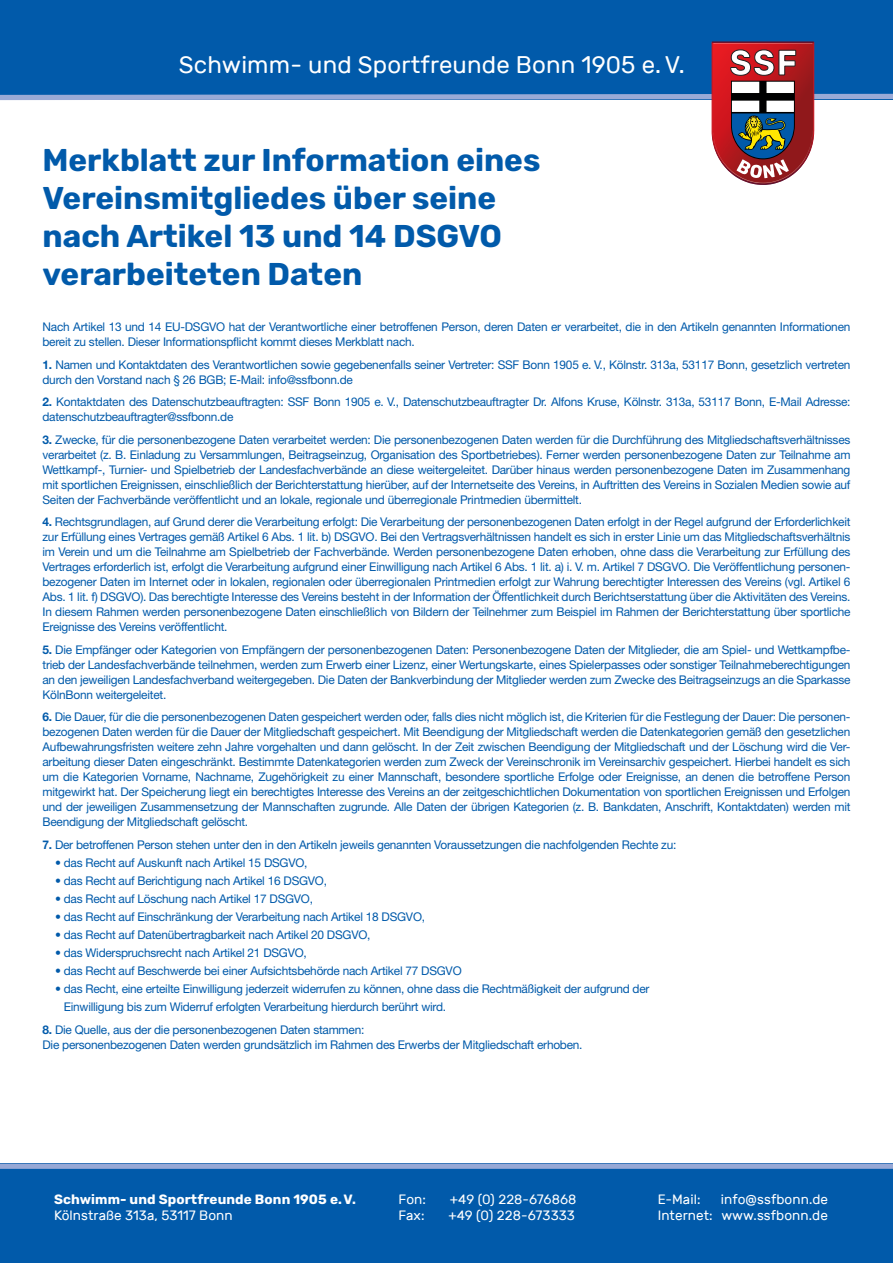
<style>
.page{position:relative;width:893px;height:1263px;background:#fff}
.page>*{position:absolute;margin:0;border:0;box-sizing:border-box;transform-origin:0 0}
.t1{font:700 31.5px/37.8px "Rubik";color:#015aaa}
.t2{font:24px "Rubik";letter-spacing:.005em;color:#fff}
.t3{font:13.5px/16.2px "Rubik";letter-spacing:.005em;color:#fff;text-align:right}
.t4{font:700 13.5px "Rubik";letter-spacing:.005em;color:#fff}
.t5{font:12px/15px "Helvetica Neue";letter-spacing:-.02em;color:#015aaa}
.s1{font-weight:700}
</style>
<div class="page">
<div style="left:0;top:1163px;width:893px;height:100px;background:#015aaa"></div>
<div style="left:0;top:1163px;width:893px;height:6px;background:#97a8d5"></div>
<div style="left:0;top:0;width:893px;height:99px;background:#015aaa"></div>
<svg style="left:0;top:41px;width:893px;height:144px"></svg>
<h2 class="t2" style="left:179px;top:52px;width:507px">Schwimm- und Sportfreunde Bonn 1905 e. V.</h2>
<h1 class="t1" style="left:43px;top:142px;width:499px">Merkblatt zur Information eines<br>Vereinsmitgliedes über seine nach Artikel 13 und 14 DSGVO verarbeiteten Daten</h1>
<p class="t5" style="left:43px;top:319px;width:809px">Nach Artikel 13 und 14 EU-DSGVO hat der Verantwortliche einer betroffenen Person, deren Daten er verarbeitet, die in den Artikeln genannten Informationen bereit zu stellen. Dieser Informationspflicht kommt dieses Merkblatt nach.</p>
<p class="t5" style="left:43px;top:357px;width:809px"><span class="s1">1.</span> Namen und Kontaktdaten des Verantwortlichen sowie gegebenenfalls seiner Vertreter: SSF Bonn 1905 e. V., Kölnstr. 313a, 53117 Bonn, gesetzlich vertreten durch den Vorstand nach § 26 BGB; E-Mail: info@ssfbonn.de</p>
<p class="t5" style="left:43px;top:394px;width:809px"><span class="s1">2.</span> Kontaktdaten des Datenschutzbeauftragten: SSF Bonn 1905 e. V., Datenschutzbeauftragter Dr. Alfons Kruse, Kölnstr. 313a, 53117 Bonn, E-Mail Adresse: datenschutzbeauftragter@ssfbonn.de</p>
<p class="t5" style="left:43px;top:432px;width:809px;text-align:justify"><span class="s1">3.</span> Zwecke, für die personenbezogene Daten verarbeitet werden: Die personenbezogenen Daten werden für die Durchführung des Mitgliedschaftsverhältnisses verarbeitet (z. B. Einladung zu Versammlungen, Beitragseinzug, Organisation des Sportbetriebes). Ferner werden personenbezogene Daten zur Teilnahme am Wettkampf-, Turnier- und Spielbetrieb der Landesfachverbände an diese weitergeleitet. Darüber hinaus werden personenbezogene Daten im Zusammenhang mit sportlichen Ereignissen, einschließlich der Berichterstattung hierüber, auf der Internetseite des Vereins, in Auftritten des Vereins in Sozialen Medien sowie auf Seiten der Fachverbände veröffentlicht und an lokale, regionale und überregionale Printmedien übermittelt.</p>
<p class="t5" style="left:43px;top:514px;width:809px;text-align:justify"><span class="s1">4.</span> Rechtsgrundlagen, auf Grund derer die Verarbeitung erfolgt: Die Verarbeitung der personenbezogenen Daten erfolgt in der Regel aufgrund der Erforderlichkeit zur Erfüllung eines Vertrages gemäß Artikel 6 Abs. 1 lit. b) DSGVO. Bei den Vertragsverhältnissen handelt es sich in erster Linie um das Mitgliedschaftsverhältnis im Verein und um die Teilnahme am Spielbetrieb der Fachverbände. Werden personenbezogene Daten erhoben, ohne dass die Verarbeitung zur Erfüllung des Vertrages erforderlich ist, erfolgt die Verarbeitung aufgrund einer Einwilligung nach Artikel 6 Abs. 1 lit. a) i. V. m. Artikel 7 DSGVO. Die Veröffentlichung personen&shy;bezogener Daten im Internet oder in lokalen, regionalen oder überregionalen Printmedien erfolgt zur Wahrung berechtigter Interessen des Vereins (vgl. Artikel 6<br>Abs. 1 lit. f) DSGVO). Das berechtigte Interesse des Vereins besteht in der Information der Öffentlichkeit durch Berichtserstattung über die Aktivitäten des Vereins.<br>In diesem Rahmen werden personenbezogene Daten einschließlich von Bildern der Teilnehmer zum Beispiel im Rahmen der Berichterstattung über sportliche Ereignisse des Vereins veröffentlicht.</p>
<p class="t5" style="left:43px;top:642px;width:809px;text-align:justify"><span class="s1">5.</span> Die Empfänger oder Kategorien von Empfängern der personenbezogenen Daten: Personenbezogene Daten der Mitglieder, die am Spiel- und Wettkampfbe&shy;trieb der Landesfachverbände teilnehmen, werden zum Erwerb einer Lizenz, einer Wertungskarte, eines Spielerpasses oder sonstiger Teilnahmeberechtigungen an den jeweiligen Landesfachverband weitergegeben. Die Daten der Bankverbindung der Mitglieder werden zum Zwecke des Beitragseinzugs an die Sparkasse KölnBonn weitergeleitet.</p>
<p class="t5" style="left:43px;top:709px;width:809px;text-align:justify"><span class="s1">6.</span> Die Dauer, für die die personenbezogenen Daten gespeichert werden oder, falls dies nicht möglich ist, die Kriterien für die Festlegung der Dauer: Die personen&shy;bezogenen Daten werden für die Dauer der Mitgliedschaft gespeichert. Mit Beendigung der Mitgliedschaft werden die Datenkategorien gemäß den gesetzlichen Aufbewahrungsfristen weitere zehn Jahre vorgehalten und dann gelöscht. In der Zeit zwischen Beendigung der Mitgliedschaft und der Löschung wird die Ver&shy;arbeitung dieser Daten eingeschränkt. Bestimmte Datenkategorien werden zum Zweck der Vereinschronik im Vereinsarchiv gespeichert. Hierbei handelt es sich um die Kategorien Vorname, Nachname, Zugehörigkeit zu einer Mannschaft, besondere sportliche Erfolge oder Ereignisse, an denen die betroffene Person mitgewirkt hat. Der Speicherung liegt ein berechtigtes Interesse des Vereins an der zeitgeschichtlichen Dokumentation von sportlichen Ereignissen und Erfolgen und der jeweiligen Zusammensetzung der Mannschaften zugrunde. Alle Daten der übrigen Kategorien (z. B. Bankdaten, Anschrift, Kontaktdaten) werden mit Beendigung der Mitgliedschaft gelöscht.</p>
<p class="t5" style="left:43px;top:837px;width:635px"><span class="s1">7.</span> Der betroffenen Person stehen unter den in den Artikeln jeweils genannten Voraussetzungen die nachfolgenden Rechte zu:</p>
<p class="t5" style="left:55px;top:855px;width:254px">• das Recht auf Auskunft nach Artikel 15 DSGVO,</p>
<p class="t5" style="left:55px;top:873px;width:273px">• das Recht auf Berichtigung nach Artikel 16 DSGVO,</p>
<p class="t5" style="left:55px;top:891px;width:259px">• das Recht auf Löschung nach Artikel 17 DSGVO,</p>
<p class="t5" style="left:55px;top:909px;width:372px">• das Recht auf Einschränkung der Verarbeitung nach Artikel 18 DSGVO,</p>
<p class="t5" style="left:55px;top:927px;width:317px">• das Recht auf Datenübertragbarkeit nach Artikel 20 DSGVO,</p>
<p class="t5" style="left:55px;top:945px;width:253px">• das Widerspruchsrecht nach Artikel 21 DSGVO,</p>
<p class="t5" style="left:55px;top:963px;width:408px">• das Recht auf Beschwerde bei einer Aufsichtsbehörde nach Artikel 77 DSGVO</p>
<p class="t5" style="left:64px;top:979px;width:587px;line-height:18px;text-indent:-9px">• das Recht, eine erteilte Einwilligung jederzeit widerrufen zu können, ohne dass die Rechtmäßigkeit der aufgrund der<br>Einwilligung bis zum Widerruf erfolgten Verarbeitung hierdurch berührt wird.</p>
<p class="t5" style="left:43px;top:1021px;width:542px"><span class="s1">8.</span> Die Quelle, aus der die personenbezogenen Daten stammen:<br>Die personenbezogenen Daten werden grundsätzlich im Rahmen des Erwerbs der Mitgliedschaft erhoben.</p>
<p class="t4" style="left:54px;top:1192px;width:304px">Schwimm- und Sportfreunde Bonn 1905 e. V.</p>
<p class="t3" style="left:54px;top:1208px;width:180px">Kölnstraße 313a, 53117 Bonn</p>
<p class="t3" style="left:399px;top:1192px;width:29px">Fon:</p>
<p class="t3" style="left:450px;top:1192px;width:128px">+49 (0) 228-676868</p>
<p class="t3" style="left:399px;top:1208px;width:27px">Fax:</p>
<p class="t3" style="left:448px;top:1208px;width:128px">+49 (0) 228-673333</p>
<p class="t3" style="left:658px;top:1192px;width:172px">info@ssfbonn.de<br>Internet: www.ssfbonn.de</p>
<p class="t3" style="left:658px;top:1192px;width:44px">E-Mail:</p>
</div>
